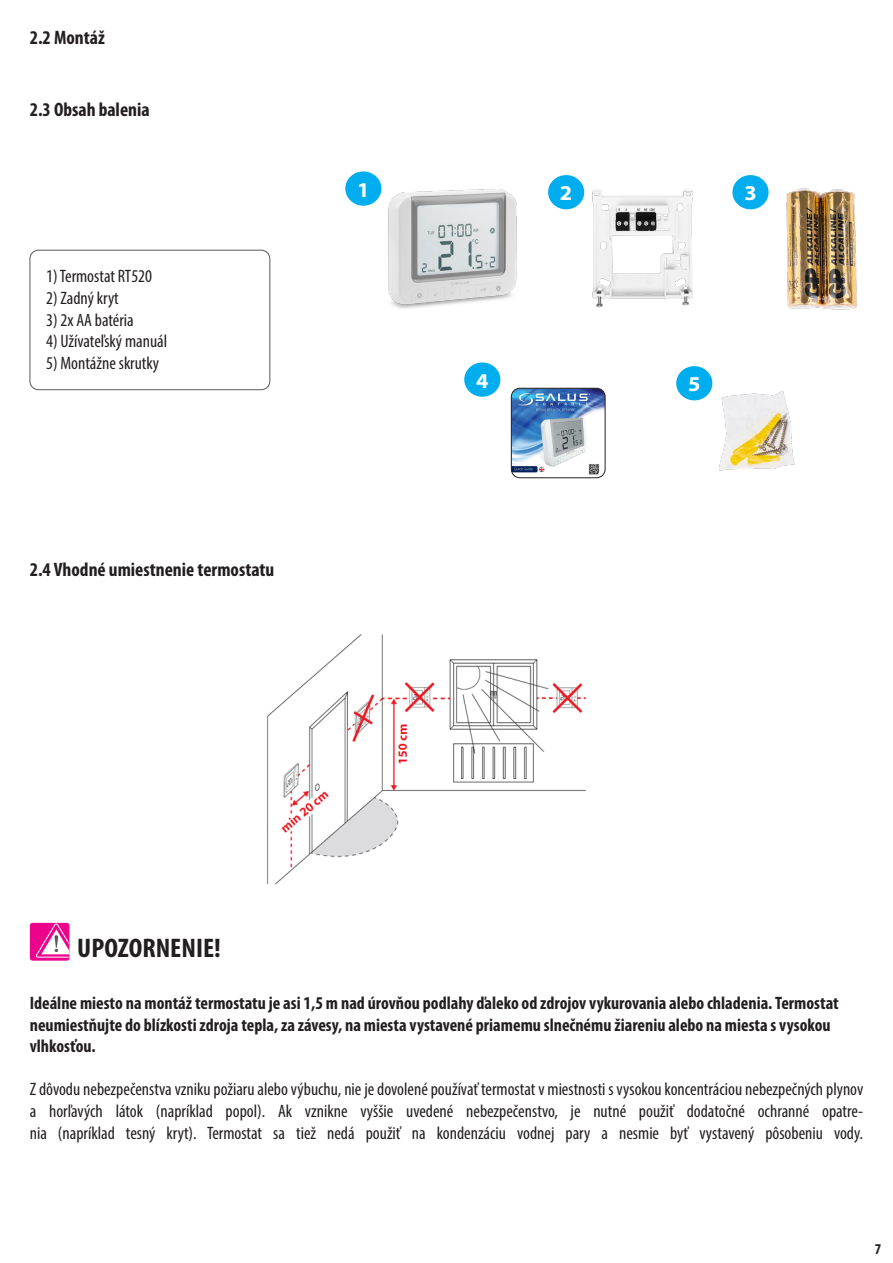
<style>
.page{position:relative;width:893px;height:1263px;background:#fff}
.page>*{position:absolute;margin:0;border:0;box-sizing:border-box;transform-origin:0 0}
.t1{font:700 condensed 27px "Myriad Pro";color:#231f20;scale:1.05 1}
.t2{font:700 21.15px "Myriad Pro";color:#fff;scale:1.05 1}
.Tytuł_rozdziału{font:700 condensed 19.5px "Myriad Pro";color:#231f20}
.Treść{font:condensed 18px/21.6px "Myriad Pro";color:#231f20;text-align:justify}
.Treść-2{font:700 condensed 18px/21.6px "Myriad Pro";color:#231f20}
.t3{font:700 condensed 15px "Myriad Pro";color:#231f20}
</style>
<div class="page">
<div style="left:30px;top:250px;width:240px;height:140px;border:1px solid #5a5a5d;border-radius:9px"></div>
<img style="left:267px;top:634px;width:319px;height:251px">
<div style="left:30px;top:923px;width:39px;height:38px;background:#ed028c;border-radius:3px"></div>
<svg style="left:36px;top:923px;width:33px;height:35px"></svg>
<img style="left:719px;top:391px;width:76px;height:80px">
<div style="left:345px;top:171px;width:36px;height:35px;background:#00aeef;border-radius:50%"></div>
<div style="left:732px;top:175px;width:37px;height:34px;background:#00aeef;border-radius:50%"></div>
<div style="left:548px;top:175px;width:36px;height:34px;background:#00aeef;border-radius:50%"></div>
<div style="left:464px;top:362px;width:36px;height:35px;background:#00aeef;border-radius:50%"></div>
<div style="left:676px;top:366px;width:36px;height:34px;background:#00aeef;border-radius:50%"></div>
<img style="left:369px;top:177px;width:148px;height:132px">
<img style="left:511px;top:388px;width:94px;height:90px">
<div style="left:511px;top:388px;width:94px;height:90px;border:1px solid #231f20;border-radius:9px"></div>
<img style="left:786px;top:188px;width:71px;height:122px">
<img style="left:579px;top:181px;width:114px;height:127px">
<p class="Tytuł_rozdziału" style="left:30px;top:26px;width:77px">2.2 Montáž</p>
<p class="Tytuł_rozdziału" style="left:30px;top:97px;width:121px">2.3 Obsah balenia</p>
<p class="Treść" style="left:46px;top:265px;width:107px">1) Termostat RT520</p>
<p class="Treść" style="left:46px;top:287px;width:74px">2) Zadný kryt</p>
<p class="Treść" style="left:46px;top:309px;width:89px">3) 2x AA batéria</p>
<p class="Treść" style="left:46px;top:330px;width:122px">4) Užívateľský manuál</p>
<p class="Treść" style="left:46px;top:352px;width:114px">5) Montážne skrutky</p>
<p class="Tytuł_rozdziału" style="left:30px;top:558px;width:246px">2.4 Vhodné umiestnenie termostatu</p>
<p class="t2" style="left:357px;top:176px;width:13px">1</p>
<p class="t2" style="left:560px;top:179px;width:13px">2</p>
<p class="t2" style="left:744px;top:179px;width:13px">3</p>
<p class="t2" style="left:476px;top:367px;width:13px">4</p>
<p class="t2" style="left:688px;top:370px;width:13px">5</p>
<p class="t1" style="left:77px;top:931px;width:138px">UPOZORNENIE!</p>
<p class="Treść-2" style="left:30px;top:992px;width:810px">Ideálne miesto na montáž termostatu je asi 1,5 m nad úrovňou podlahy ďaleko od zdrojov vykurovania alebo chladenia. Termostat neumiestňujte do blízkosti zdroja tepla, za závesy, na miesta vystavené priamemu slnečnému žiareniu alebo na miesta s vysokou vlhkosťou.</p>
<p class="Treść" style="left:30px;top:1078px;width:835px">Z dôvodu nebezpečenstva vzniku požiaru alebo výbuchu, nie je dovolené používať termostat v miestnosti s vysokou koncentráciou nebezpečných plynov a horľavých látok (napríklad popol). Ak vznikne vyššie uvedené nebezpečenstvo, je nutné použiť dodatočné ochranné opatre&shy;nia (napríklad tesný kryt). Termostat sa tiež nedá použiť na kondenzáciu vodnej pary a nesmie byť vystavený pôsobeniu vody.</p>
<p class="t3" style="left:875px;top:1239px;width:8px">7</p>
</div>
